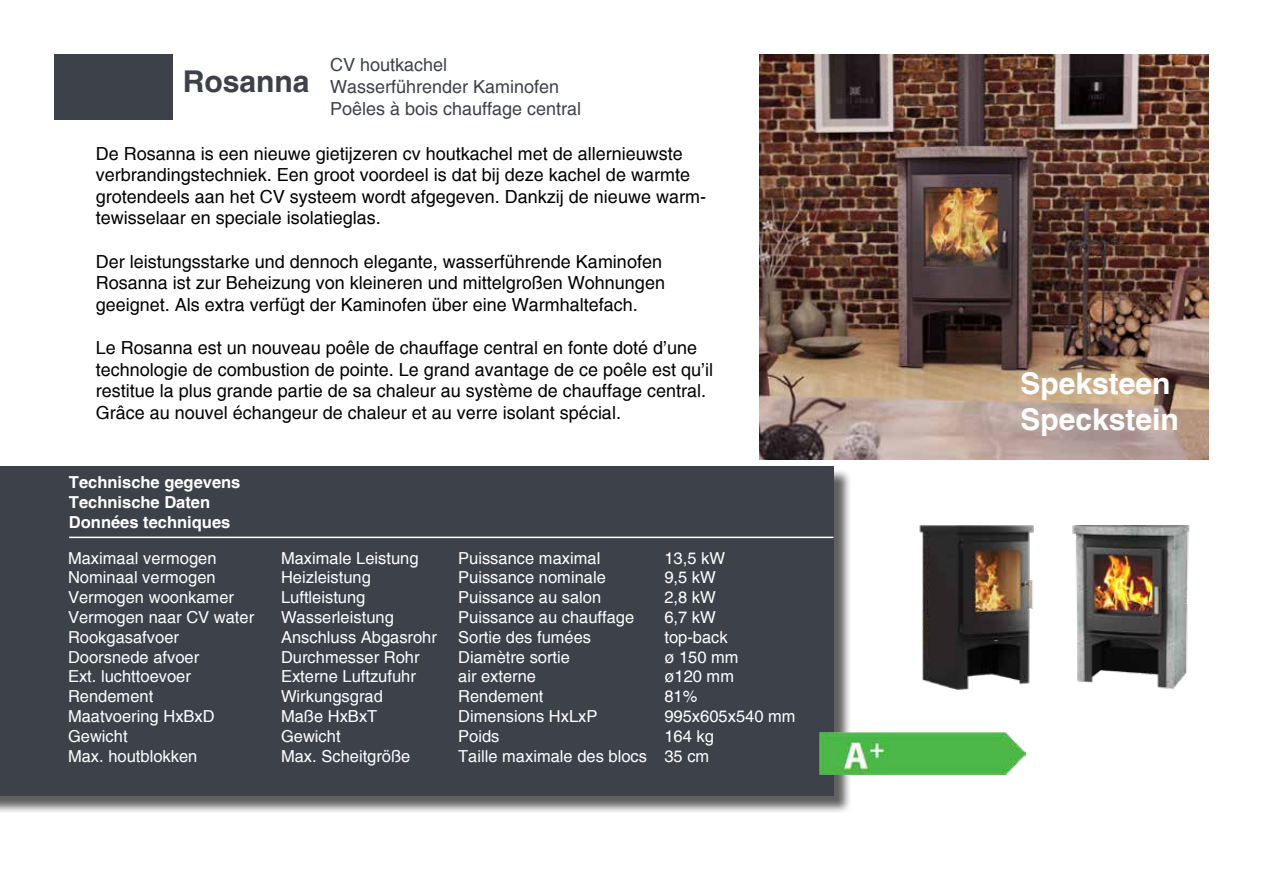
<style>
.page{position:relative;width:1263px;height:893px;background:#fff}
.page>*{position:absolute;margin:0;border:0;box-sizing:border-box;transform-origin:0 0}
.t1{font:700 30px/36px "Helvetica";color:#fff}
.t2{font:700 30px "Helvetica";color:#3d414a}
.t3{font:18px/21.6px "Helvetica";color:#000}
.t4{font:18px/21.6px "Helvetica";color:#3d414a}
.t5{font:16.5px/19.8px "Helvetica";color:#fff}
.t6{font:700 16.5px/19.8px "Helvetica";color:#fff}
</style>
<div class="page">
<img style="left:759px;top:54px;width:450px;height:405px">
<img style="left:919px;top:525px;width:115px;height:165px">
<div style="left:54px;top:54px;width:118px;height:66px;background:#3d414a"></div>
<img style="left:1072px;top:526px;width:118px;height:163px">
<div style="left:0;top:468px;width:852px;height:346px;background:#000;opacity:.63"></div>
<div style="left:0;top:466px;width:833px;height:329px;background:#3d414a"></div>
<img style="left:820px;top:733px;width:205px;height:41px">
<hr style="left:69px;top:537px;width:764px;height:1px;background:#fff">
<h1 class="t2" style="left:183px;top:63px;width:128px">Rosanna</h1>
<p class="t4" style="left:330px;top:54px;width:253px">CV houtkachel<br>Wasserführender Kaminofen<br>Poêles à bois chauffage central</p>
<p class="t3" style="left:96px;top:143px;width:612px">De Rosanna is een nieuwe gietijzeren cv houtkachel met de allernieuwste verbrandingstechniek. Een groot voordeel is dat bij deze kachel de warmte grotendeels aan het CV systeem wordt afgegeven. Dankzij de nieuwe warm&shy;tewisselaar en speciale isolatieglas.</p>
<p class="t3" style="left:96px;top:251px;width:571px">Der leistungsstarke und dennoch elegante, wasserführende Kaminofen<br>Rosanna ist zur Beheizung von kleineren und mittelgroßen Wohnungen geeignet. Als extra verfügt der Kaminofen über eine Warmhaltefach.</p>
<p class="t3" style="left:96px;top:337px;width:619px">Le Rosanna est un nouveau poêle de chauffage central en fonte doté d’une technologie de combustion de pointe. Le grand avantage de ce poêle est qu’il restitue la plus grande partie de sa chaleur au système de chauffage central.<br>Grâce au nouvel échangeur de chaleur et au verre isolant spécial.</p>
<p class="t6" style="left:69px;top:472px;width:173px">Technische gegevens<br>Technische Daten<br>Données techniques</p>
<p class="t5" style="left:68px;top:548px;width:188px">Maximaal vermogen<br>Nominaal vermogen<br>Vermogen woonkamer<br>Vermogen naar CV water<br>Rookgasafvoer<br>Doorsnede afvoer<br>Ext. luchttoevoer<br>Rendement<br>Maatvoering HxBxD<br>Gewicht<br>Max. houtblokken</p>
<p class="t5" style="left:281px;top:548px;width:157px">Maximale Leistung<br>Heizleistung<br>Luftleistung<br>Wasserleistung<br>Anschluss Abgasrohr<br>Durchmesser Rohr<br>Externe Luftzufuhr<br>Wirkungsgrad<br>Maße HxBxT<br>Gewicht<br>Max. Scheitgröße</p>
<p class="t5" style="left:664px;top:548px;width:133px">13,5 kW<br>9,5 kW<br>2,8 kW<br>6,7 kW<br>top-back<br>ø 150 mm<br>ø120 mm<br>81%<br>995x605x540 mm<br>164 kg<br>35 cm</p>
<p class="t5" style="left:458px;top:548px;width:190px">Puissance maximal<br>Puissance nominale<br>Puissance au salon<br>Puissance au chauffage<br>Sortie des fumées<br>Diamètre sortie<br>air externe<br>Rendement<br>Dimensions HxLxP<br>Poids<br>Taille maximale des blocs</p>
<h1 class="t1" style="left:1020px;top:365px;width:160px">Speksteen<br>Speckstein</h1>
</div>
